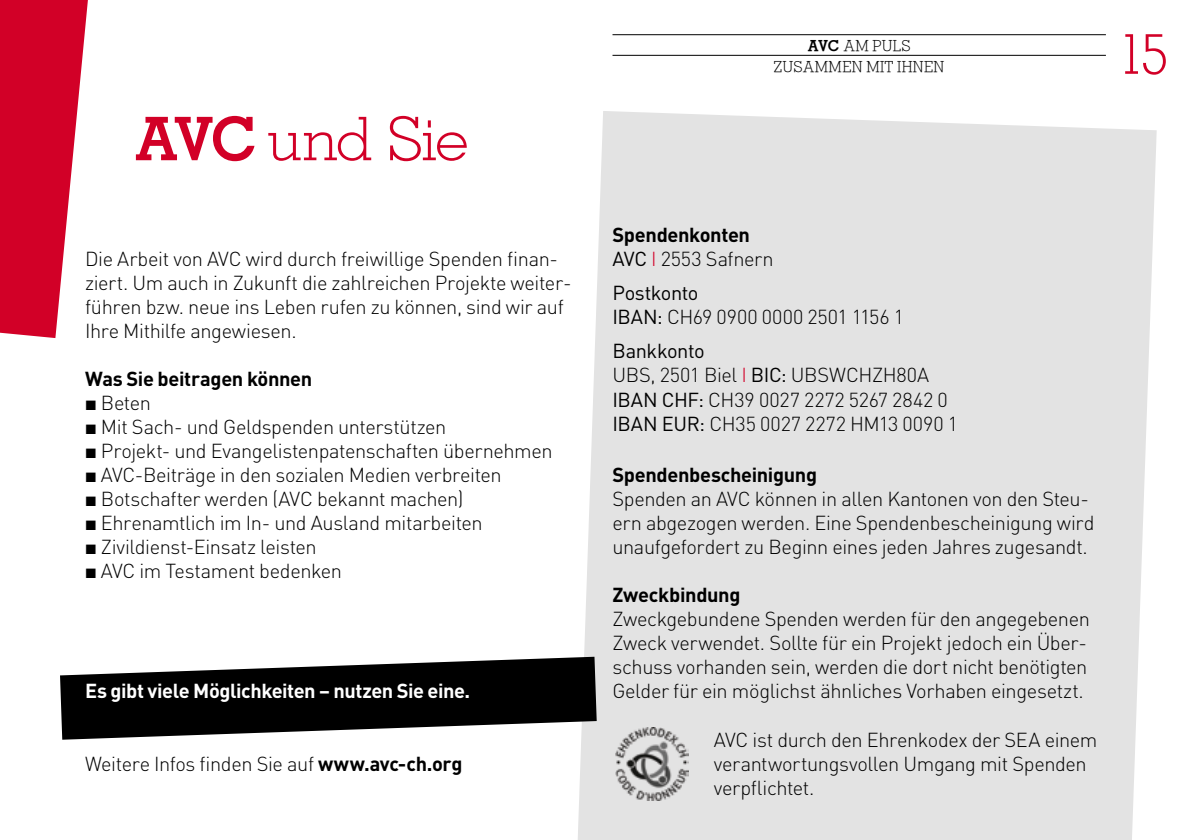
<style>
.page{position:relative;width:1191px;height:840px;background:#fff}
.page>*{position:absolute;margin:0;border:0;box-sizing:border-box;transform-origin:0 0}
.t1{font:300 60px "Memphis";letter-spacing:-.035em;color:#d20027}
.t2{font:300 56px "Memphis";color:#d20027}
.t3{font:300 20px/24px "DINOT";letter-spacing:-.02em;color:#000}
.t4{font:700 20px/24px "DINOT";letter-spacing:-.02em;color:#000}
.t5{font:700 20px "DINOT";letter-spacing:-.025em;color:#fff}
.t6{font:300 15px/20.6px "Memphis";letter-spacing:.025em;color:#000;text-align:center}
.s1{font-weight:700}
.s2{color:#fff}
.s3{font-weight:400}
.s4{font-weight:300;color:#d20027}
.s5{font-weight:300}
.s6{color:#d20027}
</style>
<div class="page">
<div style="left:578px;top:111px;width:578px;height:728px;background:#e3e3e3"></div>
<svg style="left:60px;top:656px;width:536px;height:83px;fill:#000"></svg>
<hr style="left:612px;top:34px;width:494px;height:1px;background:#000">
<hr style="left:612px;top:55px;width:494px;height:1px;background:#000">
<img style="left:615px;top:726px;width:74px;height:74px">
<svg style="left:0;top:0;width:88px;height:338px"></svg>
<h1 class="t1" style="left:135px;top:102px;width:335px"><span class="s1">AVC</span> und Sie</h1>
<p class="t3" style="left:85px;top:246px;width:488px">Die Arbeit von AVC wird durch freiwillige Spenden finan&shy;ziert. Um auch in Zukunft die zahlreichen Projekte weiter&shy;führen bzw. neue ins Leben rufen zu können, sind wir auf Ihre Mithilfe angewiesen.</p>
<p class="t4" style="left:85px;top:366px;width:229px">Was Sie beitragen können</p>
<p class="t3" style="left:101px;top:390px;width:453px">Beten<br>Mit Sach- und Geldspenden unterstützen<br>Projekt- und Evangelistenpatenschaften übernehmen AVC-Beiträge in den sozialen Medien verbreiten Botschafter werden (AVC bekannt machen)<br>Ehrenamtlich im In- und Ausland mitarbeiten Zivildienst-Einsatz leisten<br>AVC im Testament bedenken</p>
<p class="t5" style="left:85px;top:677px;width:386px">Es gibt viele Möglichkeiten – nutzen Sie eine.</p>
<p class="t3" style="left:85px;top:750px;width:400px">Weitere Infos finden Sie auf <span class="s1">www.avc-ch.org</span> <span class="s2">W</span></p>
<p class="t6" style="left:774px;top:35px;width:172px"><span class="s1">AVC</span> AM PULS<br>ZUSAMMEN MIT IHNEN</p>
<h2 class="t2" style="left:1117px;top:20px;width:53px">15</h2>
<p class="t4" style="left:612px;top:222px;width:163px">Spendenkonten<br><span class="s3">AVC</span> <span class="s4">I</span> <span class="s5">2553 Safnern</span></p>
<p class="t3" style="left:612px;top:280px;width:293px"><span class="s3">Postkonto<br>IBAN:</span> CH69 0900 0000 2501 1156 1</p>
<p class="t3" style="left:612px;top:338px;width:347px"><span class="s3">Bankkonto<br></span>UBS, 2501 Biel <span class="s6">I</span> <span class="s3">BIC:</span> UBSWCHZH80A<br><span class="s3">IBAN CHF:</span> CH39 0027 2272 5267 2842 0<br><span class="s3">IBAN EUR:</span> CH35 0027 2272 HM13 0090 1</p>
<p class="t4" style="left:612px;top:462px;width:206px">Spendenbescheinigung</p>
<p class="t3" style="left:612px;top:486px;width:483px">Spenden an AVC können in allen Kantonen von den Steu&shy;ern abgezogen werden. Eine Spendenbescheinigung wird unaufgefordert zu Beginn eines jeden Jahres zugesandt.</p>
<p class="t4" style="left:612px;top:582px;width:130px">Zweckbindung</p>
<p class="t3" style="left:612px;top:606px;width:479px">Zweckgebundene Spenden werden für den angegebenen Zweck verwendet. Sollte für ein Projekt jedoch ein Über&shy;schuss vorhanden sein, werden die dort nicht benötigten Gelder für ein möglichst ähnliches Vorhaben eingesetzt.</p>
<p class="t3" style="left:714px;top:726px;width:385px">AVC ist durch den Ehrenkodex der SEA einem verantwortungsvollen Umgang mit Spenden verpflichtet.</p>
</div>
